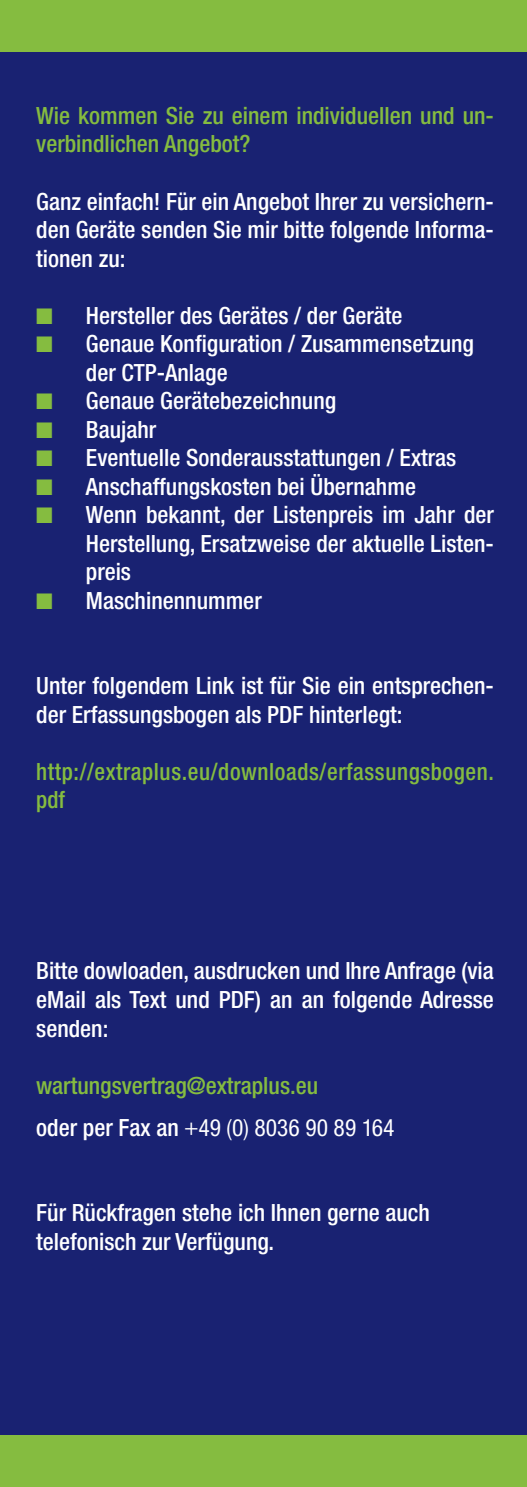
<style>
.page{position:relative;width:527px;height:1487px;background:#fff}
.page>*{position:absolute;margin:0;border:0;box-sizing:border-box;transform-origin:0 0}
.t1{font:500 condensed 23.75px/28.5px "Helvetica Neue";color:#fff;text-align:justify}
.t2{font:500 condensed 23.75px/28.5px "Helvetica Neue";color:#85bc40}
.t3{font:500 condensed 23.75px/28.5px "Helvetica Neue";letter-spacing:.025em;color:#85bc40}
.t4{font:23.75px "Neue Helvetica Condensed BQ";color:#fff}
.s1{color:#85bc40}
.s2{font-family:"Helvetica Neue";font-weight:500;font-stretch:condensed}
</style>
<div class="page">
<div style="left:0;top:40px;width:526px;height:1446px;background:#192272"></div>
<div style="left:0;top:0;width:526px;height:52px;background:#85bc40"></div>
<div style="left:0;top:1434px;width:526px;height:52px;background:#85bc40"></div>
<p class="t2" style="left:36px;top:101px;width:459px">Wie kommen Sie zu einem individuellen und un&shy;verbindlichen Angebot?</p>
<p class="t1" style="left:36px;top:186px;width:459px">Ganz einfach! Für ein Angebot Ihrer zu versichern&shy;den Geräte senden Sie mir bitte folgende Informa&shy;tionen zu:</p>
<p class="t1" style="left:36px;top:300px;width:367px"><span class="s1">■</span> Hersteller des Gerätes / der Geräte</p>
<p class="t1" style="left:86px;top:329px;width:389px;text-indent:-50px"><span class="s1">■</span> Genaue Konfiguration / Zusammensetzung der CTP-Anlage</p>
<p class="t1" style="left:36px;top:386px;width:301px"><span class="s1">■</span> Genaue Gerätebezeichnung</p>
<p class="t1" style="left:36px;top:414px;width:121px"><span class="s1">■</span> Baujahr</p>
<p class="t1" style="left:36px;top:443px;width:421px"><span class="s1">■</span> Eventuelle Sonderausstattungen / Extras</p>
<p class="t1" style="left:36px;top:471px;width:381px"><span class="s1">■</span> Anschaffungskosten bei Übernahme</p>
<p class="t1" style="left:86px;top:500px;width:409px;text-indent:-50px"><span class="s1">■</span> Wenn bekannt, der Listenpreis im Jahr der Herstellung, Ersatzweise der aktuelle Listen&shy;preis</p>
<p class="t1" style="left:36px;top:585px;width:227px"><span class="s1">■</span> Maschinennummer</p>
<p class="t1" style="left:36px;top:671px;width:459px">Unter folgendem Link ist für Sie ein entsprechen&shy;der Erfassungsbogen als PDF hinterlegt:</p>
<p class="t3" style="left:36px;top:756px;width:459px">http://extraplus.eu/downloads/erfassungsbogen. pdf</p>
<p class="t1" style="left:36px;top:956px;width:459px">Bitte dowloaden, ausdrucken und Ihre Anfrage (via eMail als Text und PDF) an an folgende Adresse senden:</p>
<p class="t2" style="left:36px;top:1070px;width:283px">wartungsvertrag@extraplus.eu</p>
<p class="t4" style="left:36px;top:1113px;width:359px"><span class="s2">oder per Fax an</span> +49 (0) 8036 90 89 164</p>
<p class="t1" style="left:36px;top:1198px;width:395px">Für Rückfragen stehe ich Ihnen gerne auch telefonisch zur Verfügung.</p>
</div>
